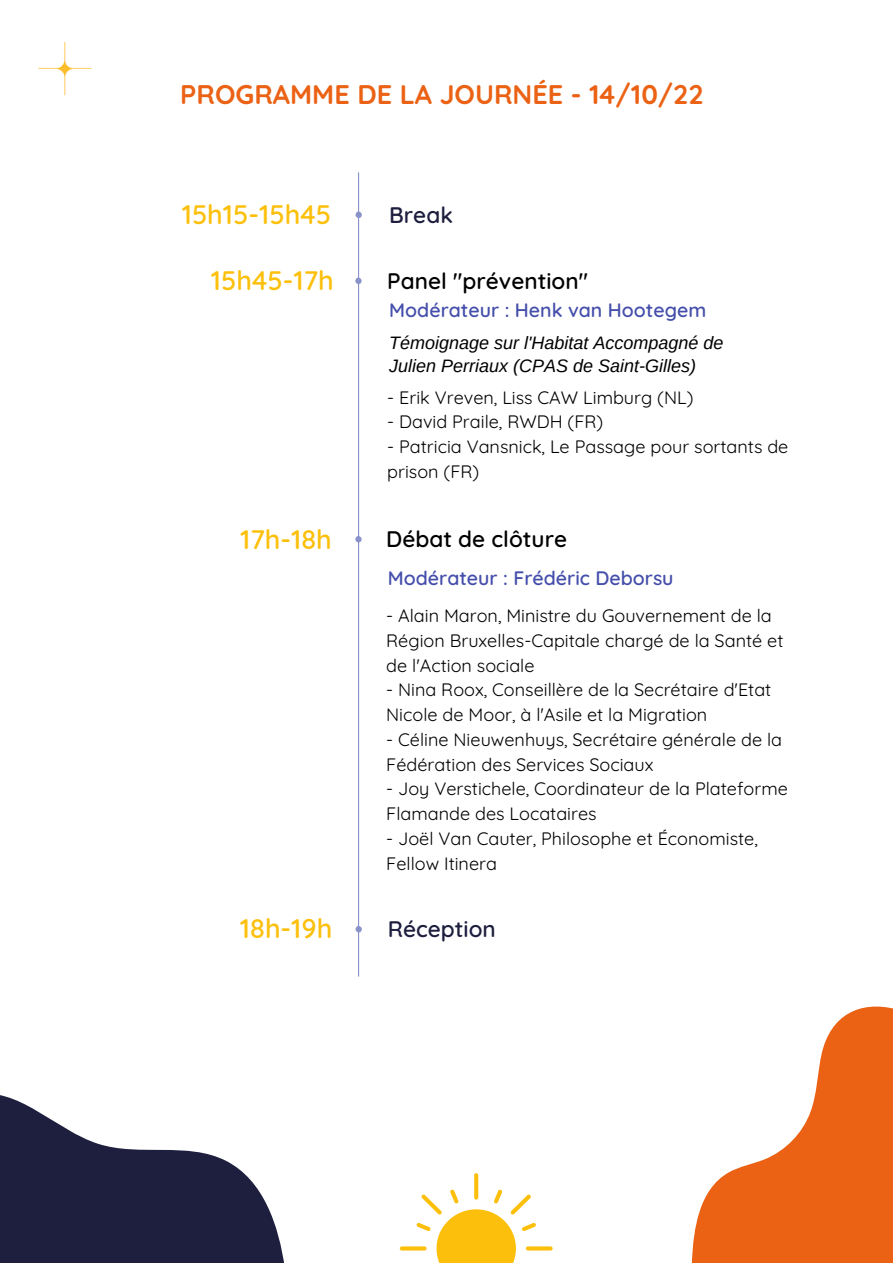
<style>
.page{position:relative;width:893px;height:1264px;background:#fff}
.page>*{position:absolute;margin:0;border:0;box-sizing:border-box;transform-origin:0 0}
.t1{font:600 27px "Quicksand";color:#fcc00c}
.t2{font:700 27px "Quicksand";color:#eb6215}
.t3{font:600 22.5px "Quicksand";color:#000}
.t4{font:600 22.5px "Quicksand";color:#1e1e3f}
.t5{font:600 19.5px "Quicksand";color:#454fab}
.t6{font:18px/24.8px "Quicksand";color:#000}
.t7{font:italic 18px/23.5px "Arimo";color:#000}
</style>
<div class="page">
<svg style="left:691px;top:1006px;width:201px;height:256px;fill:#eb6215"></svg>
<svg style="left:0;top:1095px;width:284px;height:167px;fill:#1e1e3f"></svg>
<img style="left:38px;top:42px;width:54px;height:54px">
<svg style="left:400px;top:1173px;width:152px;height:89px"></svg>
<hr style="left:358px;top:172px;width:1px;height:804px;background:#8a93c9">
<svg style="left:355px;top:211px;width:7px;height:7px"></svg>
<svg style="left:355px;top:277px;width:7px;height:7px"></svg>
<svg style="left:355px;top:535px;width:7px;height:7px"></svg>
<svg style="left:355px;top:925px;width:7px;height:7px"></svg>
<h1 class="t2" style="left:180px;top:77px;width:525px">PROGRAMME DE LA JOURNÉE - 14/10/22</h1>
<h1 class="t1" style="left:182px;top:197px;width:151px">15h15-15h45</h1>
<p class="t4" style="left:389px;top:200px;width:65px">Break</p>
<h1 class="t1" style="left:211px;top:263px;width:124px">15h45-17h</h1>
<p class="t3" style="left:387px;top:266px;width:202px">Panel "prévention"</p>
<p class="t5" style="left:389px;top:298px;width:318px">Modérateur : Henk van Hootegem</p>
<p class="t7" style="left:389px;top:330px;width:336px">Témoignage sur l'Habitat Accompagné de<br>Julien Perriaux (CPAS de Saint-Gilles)</p>
<p class="t6" style="left:387px;top:384px;width:307px">- Erik Vreven, Liss CAW Limburg (NL)</p>
<p class="t6" style="left:387px;top:409px;width:217px">- David Praile, RWDH (FR)</p>
<p class="t6" style="left:387px;top:434px;width:402px">- Patricia Vansnick, Le Passage pour sortants de prison (FR)</p>
<h1 class="t1" style="left:240px;top:521px;width:93px">17h-18h</h1>
<p class="t3" style="left:386px;top:524px;width:182px">Débat de clôture</p>
<p class="t5" style="left:387px;top:566px;width:287px">Modérateur : Frédéric Deborsu</p>
<p class="t6" style="left:386px;top:603px;width:399px">- Alain Maron, Ministre du Gouvernement de la<br>Région Bruxelles-Capitale chargé de la Santé et de l'Action sociale</p>
<p class="t6" style="left:386px;top:677px;width:386px">- Nina Roox, Conseillère de la Secrétaire d'Etat<br>Nicole de Moor, à l'Asile et la Migration</p>
<p class="t6" style="left:386px;top:726px;width:397px">- Céline Nieuwenhuys, Secrétaire générale de la<br>Fédération des Services Sociaux</p>
<p class="t6" style="left:386px;top:776px;width:403px">- Joy Verstichele, Coordinateur de la Plateforme<br>Flamande des Locataires</p>
<p class="t6" style="left:386px;top:825px;width:373px">- Joël Van Cauter, Philosophe et Économiste,<br>Fellow Itinera</p>
<h1 class="t1" style="left:240px;top:911px;width:94px">18h-19h</h1>
<p class="t4" style="left:387px;top:914px;width:110px">Réception</p>
</div>
